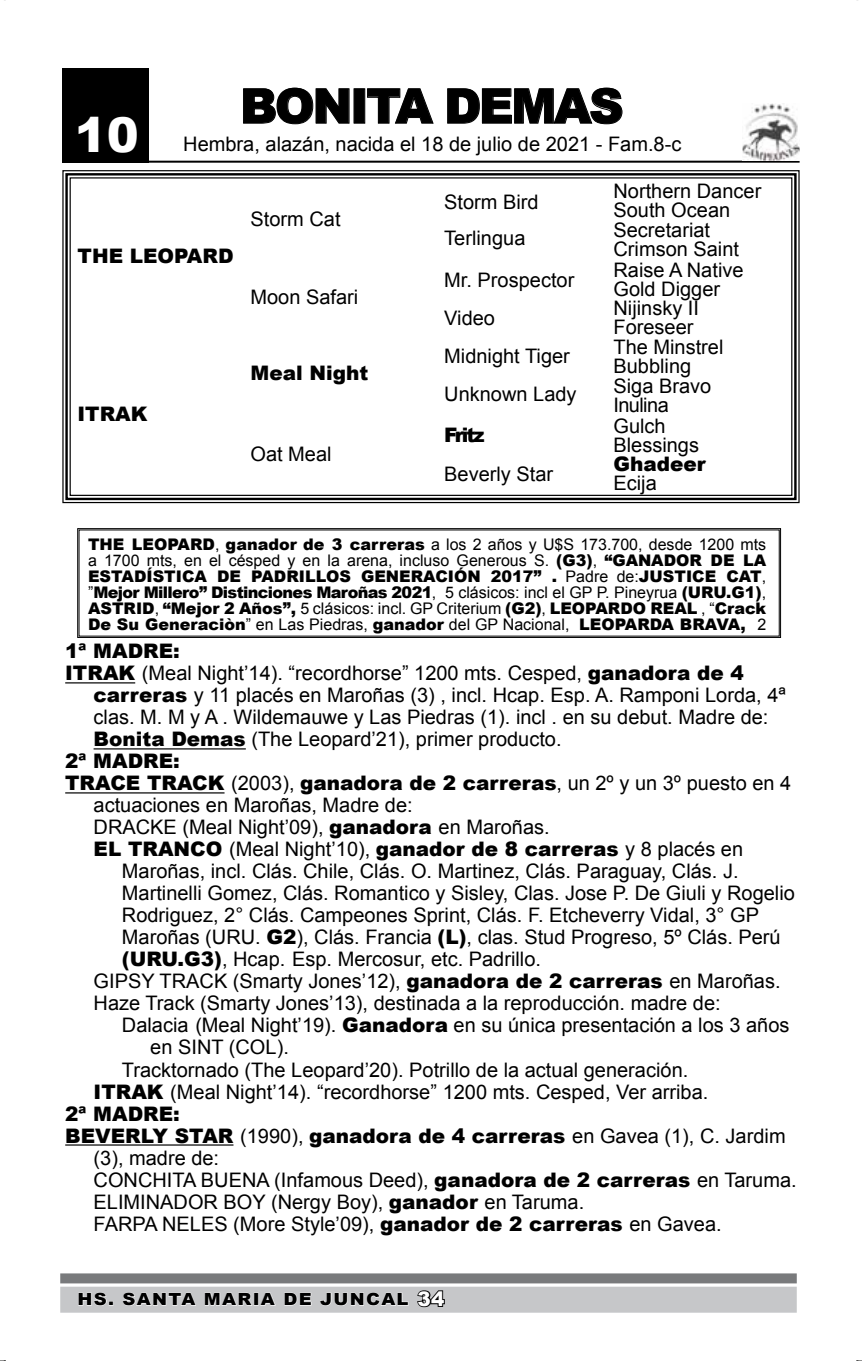
<style>
.page{position:relative;width:862px;height:1361px;background:#fff}
.page>*{position:absolute;margin:0;border:0;box-sizing:border-box;transform-origin:0 0}
.t1{font:900 48px "Arial";letter-spacing:-.05em;color:#000}
.t2{font:900 48px "Arial";color:#fff}
.t3{font:20px "Arial";color:#000}
.t4{font:900 20px "Arial";color:#000}
.t5{font:20px "Arial";letter-spacing:-.03em;color:#000}
.t6{font:900 20px "Arial";color:#fff}
.t7{font:900 16.8px "Arial";letter-spacing:.07em;color:#000;scale:1.08 1}
.t8{font:900 16px/16px "Arial";color:#000;text-align:justify}
.s1{font-weight:400}
.s2{font-weight:900}
</style>
<div class="page">
<div style="left:60px;top:1273px;width:737px;height:10px;background:#797a7c"></div>
<div style="left:60px;top:1286px;width:737px;height:26px;background:#c6c7c9"></div>
<div style="left:62px;top:68px;width:87px;height:94px;background:#000"></div>
<svg style="left:62px;top:170px;width:738px;height:334px"></svg>
<div style="left:65px;top:173px;width:731px;height:327px;border:2px solid #000"></div>
<hr style="left:62px;top:161px;width:737px;height:2px;background:#000">
<hr style="left:65px;top:682px;width:70px;height:1px;background:#000">
<hr style="left:94px;top:748px;width:152px;height:1px;background:#000">
<hr style="left:65px;top:792px;width:159px;height:1px;background:#000">
<hr style="left:65px;top:1144px;width:168px;height:1px;background:#000">
<svg style="left:417px;top:1290px;width:28px;height:18px"></svg>
<svg style="left:77px;top:528px;width:704px;height:110px"></svg>
<img style="left:742px;top:104px;width:57px;height:57px">
<svg style="left:243px;top:87px;width:107px;height:38px"></svg>
<svg style="left:367px;top:88px;width:67px;height:36px"></svg>
<svg style="left:447px;top:87px;width:176px;height:38px"></svg>
<svg style="left:78px;top:1292px;width:35px;height:14px"></svg>
<svg style="left:122px;top:1292px;width:74px;height:14px"></svg>
<svg style="left:204px;top:1292px;width:48px;height:14px"></svg>
<div style="left:254px;top:1293px;width:4px;height:12px;border:1px solid #fff"></div>
<svg style="left:260px;top:1292px;width:16px;height:14px"></svg>
<svg style="left:284px;top:1292px;width:28px;height:14px"></svg>
<svg style="left:320px;top:1292px;width:89px;height:14px"></svg>
<h1 class="t2" style="left:75px;top:100px;width:66px">10</h1>
<h1 class="t1" style="left:240px;top:71px;width:385px">BONITA DEMAS</h1>
<p class="t3" style="left:183px;top:131px;width:499px">Hembra, alazán, nacida el 18 de julio de 2021 - Fam.8-c</p>
<p class="t4" style="left:78px;top:241px;width:158px">THE LEOPARD</p>
<p class="t3" style="left:250px;top:205px;width:92px">Storm Cat</p>
<p class="t3" style="left:250px;top:284px;width:109px">Moon Safari</p>
<p class="t4" style="left:78px;top:399px;width:72px">ITRAK</p>
<p class="t4" style="left:250px;top:358px;width:119px">Meal Night</p>
<p class="t3" style="left:250px;top:441px;width:83px">Oat Meal</p>
<p class="t3" style="left:444px;top:188px;width:96px">Storm Bird</p>
<p class="t3" style="left:444px;top:224px;width:83px">Terlingua</p>
<p class="t3" style="left:444px;top:267px;width:132px">Mr. Prospector</p>
<p class="t3" style="left:444px;top:304px;width:52px">Video</p>
<p class="t3" style="left:444px;top:343px;width:127px">Midnight Tiger</p>
<p class="t3" style="left:444px;top:381px;width:134px">Unknown Lady</p>
<p class="t4" style="left:444px;top:420px;width:42px">Fritz</p>
<p class="t3" style="left:444px;top:461px;width:110px">Beverly Star</p>
<p class="t3" style="left:613px;top:178px;width:149px">Northern Dancer</p>
<p class="t3" style="left:613px;top:197px;width:118px">South Ocean</p>
<p class="t3" style="left:613px;top:217px;width:98px">Secretariat</p>
<p class="t3" style="left:613px;top:235px;width:127px">Crimson Saint</p>
<p class="t3" style="left:613px;top:257px;width:132px">Raise A Native</p>
<p class="t3" style="left:613px;top:276px;width:108px">Gold Digger</p>
<p class="t3" style="left:613px;top:295px;width:87px">Nijinsky II</p>
<p class="t3" style="left:613px;top:314px;width:82px">Foreseer</p>
<p class="t3" style="left:613px;top:334px;width:112px">The Minstrel</p>
<p class="t3" style="left:613px;top:353px;width:79px">Bubbling</p>
<p class="t3" style="left:613px;top:373px;width:99px">Siga Bravo</p>
<p class="t5" style="left:613px;top:392px;width:57px">Inulina</p>
<p class="t3" style="left:613px;top:413px;width:54px">Gulch</p>
<p class="t3" style="left:613px;top:432px;width:87px">Blessings</p>
<p class="t4" style="left:613px;top:449px;width:94px">Ghadeer</p>
<p class="t3" style="left:613px;top:470px;width:45px">Ecija</p>
<p class="t8" style="left:88px;top:536px;width:680px">THE LEOPARD<span class="s1">,</span> ganador de 3 carreras <span class="s1">a los 2 años y U$S 173.700, desde 1200 mts a 1700 mts, en el césped y en la arena, incluso Generous S.</span> (G3)<span class="s1">,</span> “GANADOR DE LA ESTADÍSTICA DE PADRILLOS GENERACIÓN 2017” . <span class="s1">Padre de:</span>JUSTICE CAT<span class="s1">, ”</span>Mejor Millero” Distinciones Maroñas 2021<span class="s1">, 5 clásicos: incl el GP P. Pineyrua</span> (URU.G1)<span class="s1">, </span>ASTRID<span class="s1">,</span> “Mejor 2 Años”, <span class="s1">5 clásicos: incl. GP Criterium</span> (G2)<span class="s1">,</span> LEOPARDO REAL <span class="s1">, “</span>Crack De Su Generaciòn<span class="s1">” en Las Piedras,</span> ganador <span class="s1">del GP Nacional,</span> LEOPARDA BRAVA, <span class="s1">2</span></p>
<p class="t4" style="left:65px;top:637px;width:116px">1ª MADRE:</p>
<p class="t3" style="left:65px;top:660px;width:680px"><span class="s2">ITRAK</span> (Meal Night’14). “recordhorse” 1200 mts. Cesped, <span class="s2">ganadora de 4</span></p>
<p class="t3" style="left:94px;top:682px;width:694px"><span class="s2">carreras</span> y 11 placés en Maroñas (3) , incl. Hcap. Esp. A. Ramponi Lorda, 4ª</p>
<p class="t3" style="left:94px;top:704px;width:676px">clas. M. M y A . Wildemauwe y Las Piedras (1). incl . en su debut. Madre de:</p>
<p class="t3" style="left:94px;top:726px;width:469px"><span class="s2">Bonita Demas</span> (The Leopard’21), primer producto.</p>
<p class="t4" style="left:65px;top:747px;width:116px">2ª MADRE:</p>
<p class="t4" style="left:65px;top:769px;width:727px">TRACE TRACK <span class="s1">(2003),</span> ganadora de 2 carreras<span class="s1">, un 2º y un 3º puesto en 4</span></p>
<p class="t3" style="left:94px;top:792px;width:321px">actuaciones en Maroñas, Madre de:</p>
<p class="t3" style="left:94px;top:814px;width:458px">DRACKE (Meal Night’09), <span class="s2">ganadora</span> en Maroñas.</p>
<p class="t4" style="left:94px;top:835px;width:651px">EL TRANCO <span class="s1">(Meal Night’10),</span> ganador de 8 carreras <span class="s1">y 8 placés en</span></p>
<p class="t3" style="left:122px;top:858px;width:618px">Maroñas, incl. Clás. Chile, Clás. O. Martinez, Clás. Paraguay, Clás. J.</p>
<p class="t3" style="left:122px;top:880px;width:674px">Martinelli Gomez, Clás. Romantico y Sisley, Clas. Jose P. De Giuli y Rogelio</p>
<p class="t3" style="left:122px;top:902px;width:638px">Rodriguez, 2° Clás. Campeones Sprint, Clás. F. Etcheverry Vidal, 3° GP</p>
<p class="t3" style="left:122px;top:924px;width:660px">Maroñas (URU. <span class="s2">G2</span>), Clás. Francia <span class="s2">(L)</span>, clas. Stud Progreso, 5º Clás. Perú</p>
<p class="t3" style="left:122px;top:946px;width:421px"><span class="s2">(URU.G3)</span>, Hcap. Esp. Mercosur, etc. Padrillo.</p>
<p class="t3" style="left:94px;top:968px;width:688px">GIPSY TRACK (Smarty Jones’12), <span class="s2">ganadora de 2 carreras</span> en Maroñas.</p>
<p class="t3" style="left:94px;top:990px;width:628px">Haze Track (Smarty Jones’13), destinada a la reproducción. madre de:</p>
<p class="t3" style="left:122px;top:1012px;width:669px">Dalacia (Meal Night’19). <span class="s2">Ganadora</span> en su única presentación a los 3 años</p>
<p class="t3" style="left:150px;top:1034px;width:140px">en SINT (COL).</p>
<p class="t3" style="left:122px;top:1056px;width:568px">Tracktornado (The Leopard’20). Potrillo de la actual generación.</p>
<p class="t3" style="left:94px;top:1078px;width:616px"><span class="s2">ITRAK</span> (Meal Night’14). “recordhorse” 1200 mts. Cesped, Ver arriba.</p>
<p class="t4" style="left:65px;top:1099px;width:116px">2ª MADRE:</p>
<p class="t4" style="left:65px;top:1121px;width:722px">BEVERLY STAR <span class="s1">(1990),</span> ganadora de 4 carreras <span class="s1">en Gavea (1), C. Jardim</span></p>
<p class="t3" style="left:94px;top:1144px;width:127px">(3), madre de:</p>
<p class="t3" style="left:94px;top:1166px;width:704px">CONCHITA BUENA (Infamous Deed), <span class="s2">ganadora de 2 carreras</span> en Taruma.</p>
<p class="t3" style="left:94px;top:1188px;width:492px">ELIMINADOR BOY (Nergy Boy), <span class="s2">ganador</span> en Taruma.</p>
<p class="t3" style="left:94px;top:1210px;width:629px">FARPA NELES (More Style’09), <span class="s2">ganador de 2 carreras</span> en Gavea.</p>
<p class="t7" style="left:78px;top:1287px;width:308px">HS. SANTA MARIA DE JUNCAL</p>
<p class="t6" style="left:418px;top:1284px;width:28px">34</p>
</div>
